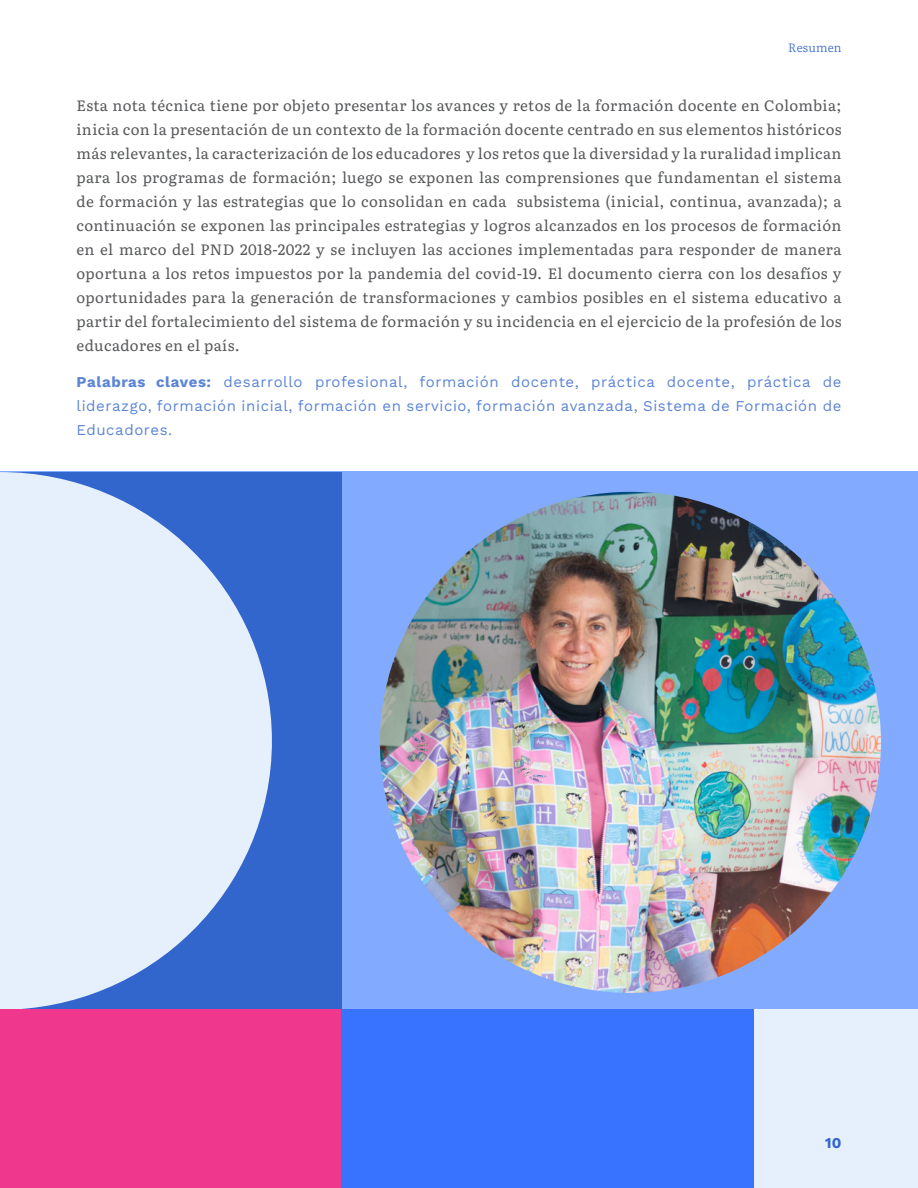
<style>
.page{position:relative;width:918px;height:1188px;background:#fff}
.page>*{position:absolute;margin:0;border:0;box-sizing:border-box;transform-origin:0 0}
.t1{font:15px/24px "Literata 12 pt";letter-spacing:.02em;color:#58595b;text-align:justify}
.t2{font:15px/24px "Work Sans";letter-spacing:.04em;color:#5c85d6;text-align:justify}
.t3{font:700 15px "Work Sans";color:#36c}
.t4{font:300 12px "Literata 12 pt";letter-spacing:.02em;color:#36c}
.s1{font-weight:700}
</style>
<div class="page">
<div style="left:0;top:472px;width:918px;height:538px;background:#82abff"></div>
<div style="left:0;top:472px;width:342px;height:538px;background:#36c"></div>
<img style="left:380px;top:492px;width:501px;height:501px;border-radius:251px">
<svg style="left:0;top:472px;width:272px;height:538px;fill:#e6f0fc"></svg>
<div style="left:0;top:1010px;width:342px;height:178px;background:#ef378d"></div>
<div style="left:342px;top:1010px;width:413px;height:178px;background:#3873ff"></div>
<div style="left:755px;top:1010px;width:163px;height:178px;background:#e6f0fc"></div>
<p class="t4" style="left:788px;top:38px;width:55px">Resumen</p>
<p class="t1" style="left:77px;top:93px;width:767px">Esta nota técnica tiene por objeto presentar los avances y retos de la formación docente en Colombia; inicia con la presentación de un contexto de la formación docente centrado en sus elementos históricos más relevantes, la caracterización de los educadores y los retos que la diversidad y la ruralidad implican para los programas de formación; luego se exponen las comprensiones que fundamentan el sistema de formación y las estrategias que lo consolidan en cada subsistema (inicial, continua, avanzada); a continuación se exponen las principales estrategias y logros alcanzados en los procesos de formación en el marco del PND 2018-2022 y se incluyen las acciones implementadas para responder de manera oportuna a los retos impuestos por la pandemia del covid-19. El documento cierra con los desafíos y oportunidades para la generación de transformaciones y cambios posibles en el sistema educativo a partir del fortalecimiento del sistema de formación y su incidencia en el ejercicio de la profesión de los educadores en el país.</p>
<p class="t2" style="left:77px;top:369px;width:766px"><span class="s1">Palabras claves:</span> desarrollo profesional, formación docente, práctica docente, práctica de liderazgo, formación inicial, formación en servicio, formación avanzada, Sistema de Formación de Educadores.</p>
<p class="t3" style="left:825px;top:1131px;width:18px">10</p>
</div>
